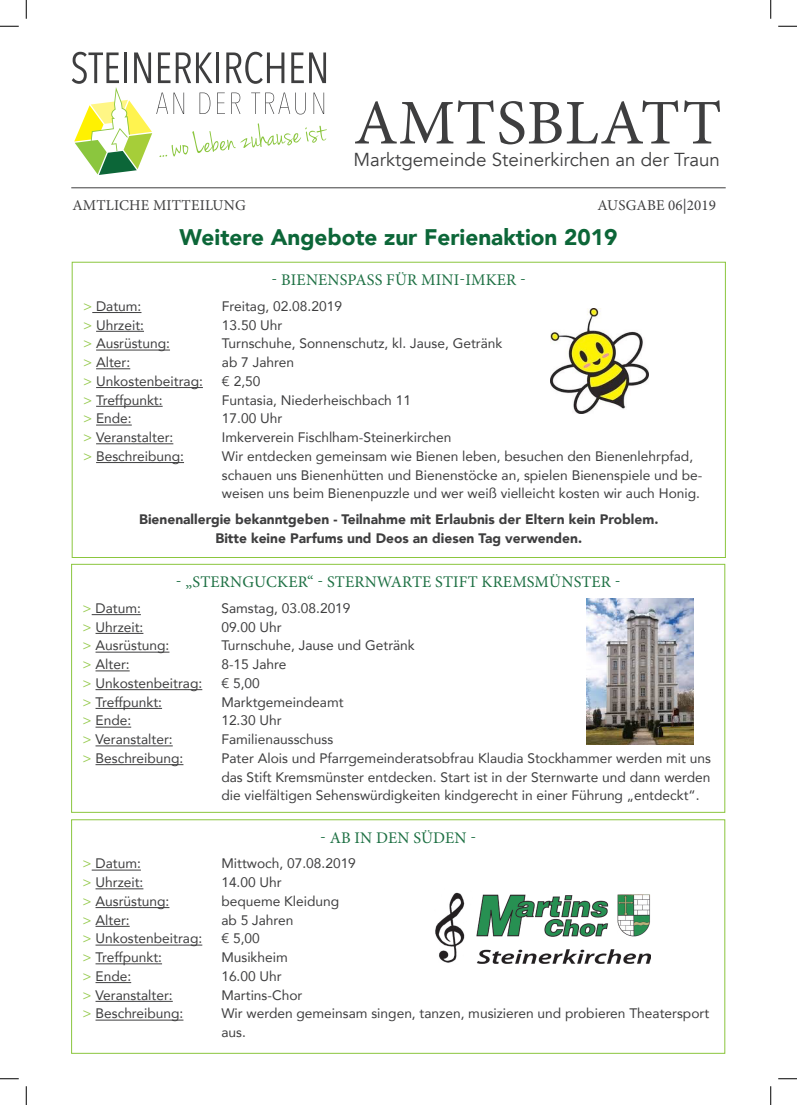
<style>
.page{position:relative;width:797px;height:1105px;background:#fff}
.page>*{position:absolute;margin:0;border:0;box-sizing:border-box;transform-origin:0 0}
.t1{font:63.75px "Minion Pro";letter-spacing:.01em;color:#3e3e3f}
.t2{font:900 22.5px "Avenir";color:#0c6638}
.t3{font:18.75px "Avenir";color:#3e3e3f}
.Unterüberschrift_grü{font:16.25px "Minion Pro";letter-spacing:.01em;color:#1d7043}
.t4{font:15px "Minion Pro";letter-spacing:.01em;color:#3e3e3f}
.Fließtext{font:13.75px/18.8px "Avenir";color:#3e3e3f}
.Fließtext-2{font:900 13.75px "Avenir";color:#3e3e3f}
.s1{color:#96ca4e}
</style>
<div class="page">
<hr style="left:92px;top:614px;width:49px;height:1px;background:#3e3e3f">
<hr style="left:95px;top:633px;width:48px;height:1px;background:#3e3e3f">
<hr style="left:95px;top:652px;width:74px;height:1px;background:#3e3e3f">
<hr style="left:95px;top:670px;width:35px;height:1px;background:#3e3e3f">
<hr style="left:95px;top:689px;width:107px;height:1px;background:#3e3e3f">
<hr style="left:95px;top:708px;width:67px;height:1px;background:#3e3e3f">
<hr style="left:95px;top:727px;width:36px;height:1px;background:#3e3e3f">
<hr style="left:95px;top:745px;width:78px;height:1px;background:#3e3e3f">
<hr style="left:95px;top:764px;width:88px;height:1px;background:#3e3e3f">
<div style="left:71px;top:564px;width:654px;height:249px;border:1px solid #8bc63e"></div>
<svg style="left:72px;top:52px;width:255px;height:123px"></svg>
<hr style="left:71px;top:187px;width:654px;height:1px;background:#3e3e3f">
<hr style="left:92px;top:312px;width:49px;height:1px;background:#3e3e3f">
<hr style="left:96px;top:331px;width:48px;height:1px;background:#3e3e3f">
<hr style="left:96px;top:350px;width:74px;height:1px;background:#3e3e3f">
<hr style="left:96px;top:368px;width:34px;height:1px;background:#3e3e3f">
<hr style="left:96px;top:387px;width:107px;height:1px;background:#3e3e3f">
<hr style="left:96px;top:406px;width:67px;height:1px;background:#3e3e3f">
<hr style="left:96px;top:425px;width:36px;height:1px;background:#3e3e3f">
<hr style="left:96px;top:443px;width:77px;height:1px;background:#3e3e3f">
<hr style="left:96px;top:462px;width:88px;height:1px;background:#3e3e3f">
<img style="left:586px;top:599px;width:108px;height:146px">
<img style="left:551px;top:309px;width:97px;height:104px">
<hr style="left:92px;top:870px;width:49px;height:1px;background:#3e3e3f">
<hr style="left:95px;top:888px;width:48px;height:1px;background:#3e3e3f">
<hr style="left:95px;top:907px;width:74px;height:1px;background:#3e3e3f">
<hr style="left:95px;top:926px;width:35px;height:1px;background:#3e3e3f">
<hr style="left:95px;top:945px;width:107px;height:1px;background:#3e3e3f">
<hr style="left:95px;top:963px;width:67px;height:1px;background:#3e3e3f">
<hr style="left:95px;top:982px;width:36px;height:1px;background:#3e3e3f">
<hr style="left:95px;top:1001px;width:78px;height:1px;background:#3e3e3f">
<hr style="left:95px;top:1020px;width:88px;height:1px;background:#3e3e3f">
<div style="left:71px;top:819px;width:654px;height:235px;border:1px solid #8bc63e"></div>
<img style="left:435px;top:892px;width:215px;height:72px">
<svg style="left:0;top:25px;width:19px;height:2px"></svg>
<svg style="left:778px;top:25px;width:19px;height:2px"></svg>
<svg style="left:0;top:1078px;width:19px;height:1px"></svg>
<svg style="left:778px;top:1078px;width:19px;height:1px"></svg>
<svg style="left:25px;top:0;width:2px;height:19px"></svg>
<svg style="left:25px;top:1086px;width:2px;height:19px"></svg>
<svg style="left:770px;top:0;width:1px;height:19px"></svg>
<svg style="left:770px;top:1086px;width:1px;height:19px"></svg>
<p class="t1" style="left:354px;top:80px;width:369px">AMTSBLATT</p>
<p class="t3" style="left:353px;top:148px;width:368px">Marktgemeinde Steinerkirchen an der Traun</p>
<p class="t4" style="left:72px;top:195px;width:175px">AMTLICHE MITTEILUNG</p>
<p class="t4" style="left:597px;top:195px;width:120px">AUSGABE 06|2019</p>
<p class="t2" style="left:179px;top:218px;width:439px">Weitere Angebote zur Ferienaktion 2019</p>
<p class="Unterüberschrift_grü" style="left:271px;top:269px;width:256px">- BIENENSPASS FÜR MINI-IMKER -</p>
<p class="Fließtext" style="left:83px;top:296px;width:60px"><span class="s1">&gt;</span> Datum:</p>
<p class="Fließtext" style="left:222px;top:296px;width:122px">Freitag, 02.08.2019</p>
<p class="Fließtext" style="left:83px;top:315px;width:62px"><span class="s1">&gt;</span> Uhrzeit:</p>
<p class="Fließtext" style="left:222px;top:315px;width:62px">13.50 Uhr</p>
<p class="Fließtext" style="left:83px;top:334px;width:88px"><span class="s1">&gt;</span> Ausrüstung:</p>
<p class="Fließtext" style="left:222px;top:334px;width:282px">Turnschuhe, Sonnenschutz, kl. Jause, Getränk</p>
<p class="Fließtext" style="left:83px;top:352px;width:49px"><span class="s1">&gt;</span> Alter:</p>
<p class="Fließtext" style="left:222px;top:352px;width:74px">ab 7 Jahren</p>
<p class="Fließtext" style="left:83px;top:371px;width:121px"><span class="s1">&gt;</span> Unkostenbeitrag:</p>
<p class="Fließtext" style="left:222px;top:371px;width:40px">€ 2,50</p>
<p class="Fließtext" style="left:83px;top:390px;width:81px"><span class="s1">&gt;</span> Treffpunkt:</p>
<p class="Fließtext" style="left:222px;top:390px;width:191px">Funtasia, Niederheischbach 11</p>
<p class="Fließtext" style="left:83px;top:409px;width:50px"><span class="s1">&gt;</span> Ende:</p>
<p class="Fließtext" style="left:222px;top:409px;width:62px">17.00 Uhr</p>
<p class="Fließtext" style="left:83px;top:427px;width:92px"><span class="s1">&gt;</span> Veranstalter:</p>
<p class="Fließtext" style="left:222px;top:427px;width:231px">Imkerverein Fischlham-Steinerkirchen</p>
<p class="Fließtext" style="left:83px;top:446px;width:102px"><span class="s1">&gt;</span> Beschreibung:</p>
<p class="Fließtext" style="left:222px;top:446px;width:472px">Wir entdecken gemeinsam wie Bienen leben, besuchen den Bienenlehrpfad,</p>
<p class="Fließtext" style="left:222px;top:465px;width:482px">schauen uns Bienenhütten und Bienenstöcke an, spielen Bienenspiele und be&shy;weisen uns beim Bienenpuzzle und wer weiß vielleicht kosten wir auch Honig.</p>
<p class="Fließtext-2" style="left:139px;top:508px;width:520px">Bienenallergie bekanntgeben - Teilnahme mit Erlaubnis der Eltern kein Problem.</p>
<p class="Fließtext-2" style="left:215px;top:526px;width:368px">Bitte keine Parfums und Deos an diesen Tag verwenden.</p>
<p class="Unterüberschrift_grü" style="left:176px;top:571px;width:446px">- „STERNGUCKER“ - STERNWARTE STIFT KREMSMÜNSTER -</p>
<p class="Fließtext" style="left:83px;top:598px;width:60px"><span class="s1">&gt;</span> Datum:</p>
<p class="Fließtext" style="left:221px;top:598px;width:131px">Samstag, 03.08.2019</p>
<p class="Fließtext" style="left:83px;top:617px;width:62px"><span class="s1">&gt;</span> Uhrzeit:</p>
<p class="Fließtext" style="left:221px;top:617px;width:62px">09.00 Uhr</p>
<p class="Fließtext" style="left:83px;top:636px;width:88px"><span class="s1">&gt;</span> Ausrüstung:</p>
<p class="Fließtext" style="left:221px;top:636px;width:195px">Turnschuhe, Jause und Getränk</p>
<p class="Fließtext" style="left:83px;top:655px;width:49px"><span class="s1">&gt;</span> Alter:</p>
<p class="Fließtext" style="left:221px;top:655px;width:66px">8-15 Jahre</p>
<p class="Fließtext" style="left:83px;top:673px;width:121px"><span class="s1">&gt;</span> Unkostenbeitrag:</p>
<p class="Fließtext" style="left:221px;top:673px;width:40px">€ 5,00</p>
<p class="Fließtext" style="left:83px;top:692px;width:81px"><span class="s1">&gt;</span> Treffpunkt:</p>
<p class="Fließtext" style="left:221px;top:692px;width:124px">Marktgemeindeamt</p>
<p class="Fließtext" style="left:83px;top:711px;width:50px"><span class="s1">&gt;</span> Ende:</p>
<p class="Fließtext" style="left:221px;top:711px;width:62px">12.30 Uhr</p>
<p class="Fließtext" style="left:83px;top:730px;width:92px"><span class="s1">&gt;</span> Veranstalter:</p>
<p class="Fließtext" style="left:221px;top:730px;width:113px">Familienausschuss</p>
<p class="Fließtext" style="left:83px;top:748px;width:102px"><span class="s1">&gt;</span> Beschreibung:</p>
<p class="Fließtext" style="left:221px;top:748px;width:491px">Pater Alois und Pfarrgemeinderatsobfrau Klaudia Stockhammer werden mit uns</p>
<p class="Fließtext" style="left:221px;top:767px;width:490px">das Stift Kremsmünster entdecken. Start ist in der Sternwarte und dann werden</p>
<p class="Fließtext" style="left:221px;top:786px;width:479px">die vielfältigen Sehenswürdigkeiten kindgerecht in einer Führung „entdeckt“.</p>
<p class="Unterüberschrift_grü" style="left:320px;top:826px;width:158px">- AB IN DEN SÜDEN -</p>
<p class="Fließtext" style="left:83px;top:854px;width:60px"><span class="s1">&gt;</span> Datum:</p>
<p class="Fließtext" style="left:221px;top:854px;width:136px">Mittwoch, 07.08.2019</p>
<p class="Fließtext" style="left:83px;top:872px;width:62px"><span class="s1">&gt;</span> Uhrzeit:</p>
<p class="Fließtext" style="left:221px;top:872px;width:62px">14.00 Uhr</p>
<p class="Fließtext" style="left:83px;top:891px;width:88px"><span class="s1">&gt;</span> Ausrüstung:</p>
<p class="Fließtext" style="left:221px;top:891px;width:119px">bequeme Kleidung</p>
<p class="Fließtext" style="left:83px;top:910px;width:49px"><span class="s1">&gt;</span> Alter:</p>
<p class="Fließtext" style="left:221px;top:910px;width:74px">ab 5 Jahren</p>
<p class="Fließtext" style="left:83px;top:929px;width:121px"><span class="s1">&gt;</span> Unkostenbeitrag:</p>
<p class="Fließtext" style="left:221px;top:929px;width:40px">€ 5,00</p>
<p class="Fließtext" style="left:83px;top:947px;width:81px"><span class="s1">&gt;</span> Treffpunkt:</p>
<p class="Fließtext" style="left:221px;top:947px;width:68px">Musikheim</p>
<p class="Fließtext" style="left:83px;top:966px;width:50px"><span class="s1">&gt;</span> Ende:</p>
<p class="Fließtext" style="left:221px;top:966px;width:62px">16.00 Uhr</p>
<p class="Fließtext" style="left:83px;top:985px;width:92px"><span class="s1">&gt;</span> Veranstalter:</p>
<p class="Fließtext" style="left:221px;top:985px;width:83px">Martins-Chor</p>
<p class="Fließtext" style="left:83px;top:1004px;width:102px"><span class="s1">&gt;</span> Beschreibung:</p>
<p class="Fließtext" style="left:221px;top:1004px;width:489px">Wir werden gemeinsam singen, tanzen, musizieren und probieren Theatersport aus.</p>
</div>
